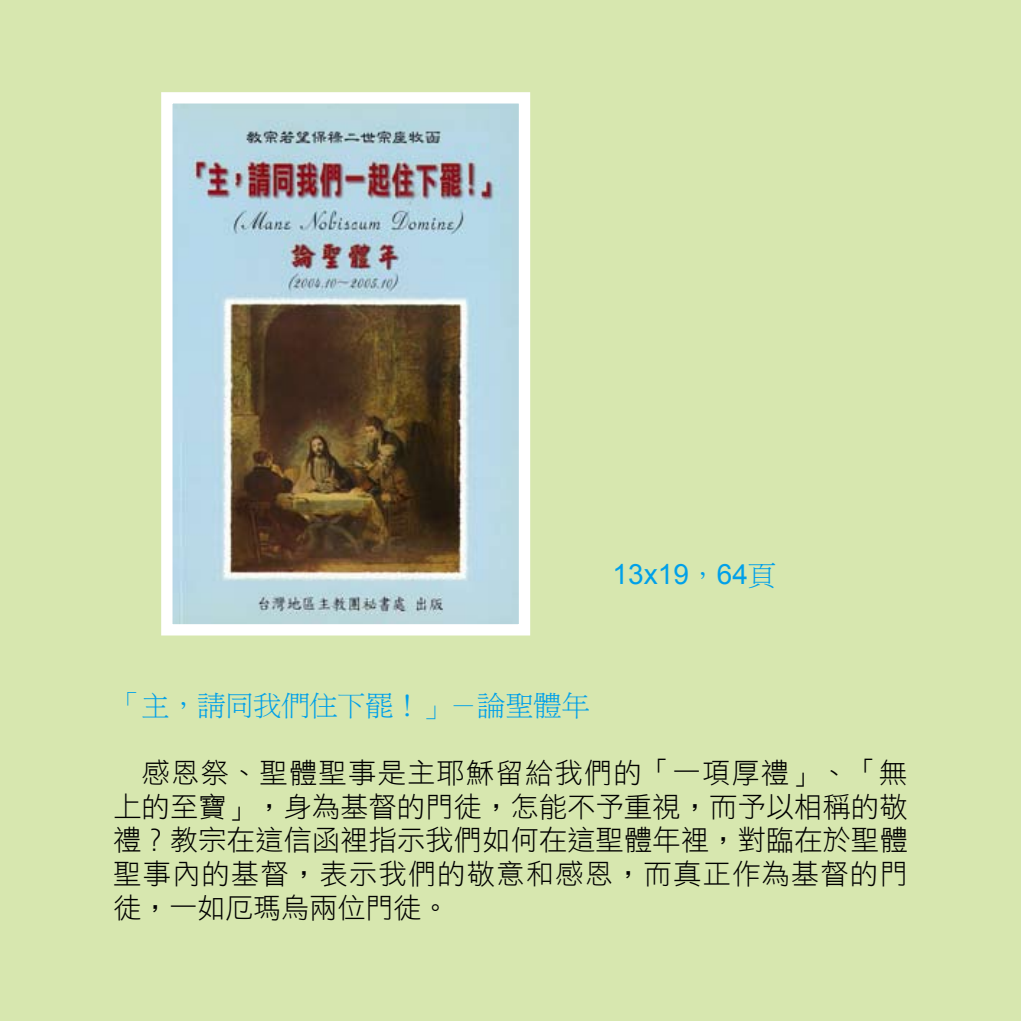
<style>
.page{position:relative;width:1021px;height:1021px;background:#fff}
.page>*{position:absolute;margin:0;border:0;box-sizing:border-box;transform-origin:0 0}
.t1{font:28px/33.6px "DF Hei Lt HK BF";letter-spacing:.05em;color:#000;text-align:justify}
.t2{font:28px "P Ming Li U";color:#00a0e9}
.t3{font:28px "Arial";color:#00a0e9}
.s1{font-family:"P Ming Li U"}
</style>
<div class="page">
<div style="left:0;top:0;width:1020px;height:1020px;background:#d7e7af"></div>
<img style="left:173px;top:104px;width:345px;height:519px">
<div style="left:161px;top:92px;width:369px;height:543px;border:11px solid #fff"></div>
<p class="t3" style="left:612px;top:556px;width:165px">13x19<span class="s1">，</span>64<span class="s1">頁</span></p>
<p class="t2" style="left:113px;top:691px;width:477px">「主，請同我們住下罷！」－論聖體年</p>
<p class="t1" style="left:113px;top:756px;width:795px;text-indent:28px">感恩祭、聖體聖事是主耶穌留給我們的「一項厚禮」、「無上的至寶」，身為基督的門徒，怎能不予重視，而予以相稱的敬禮？教宗在這信函裡指示我們如何在這聖體年裡，對臨在於聖體聖事內的基督，表示我們的敬意和感恩，而真正作為基督的門徒，一如厄瑪烏兩位門徒。</p>
</div>
